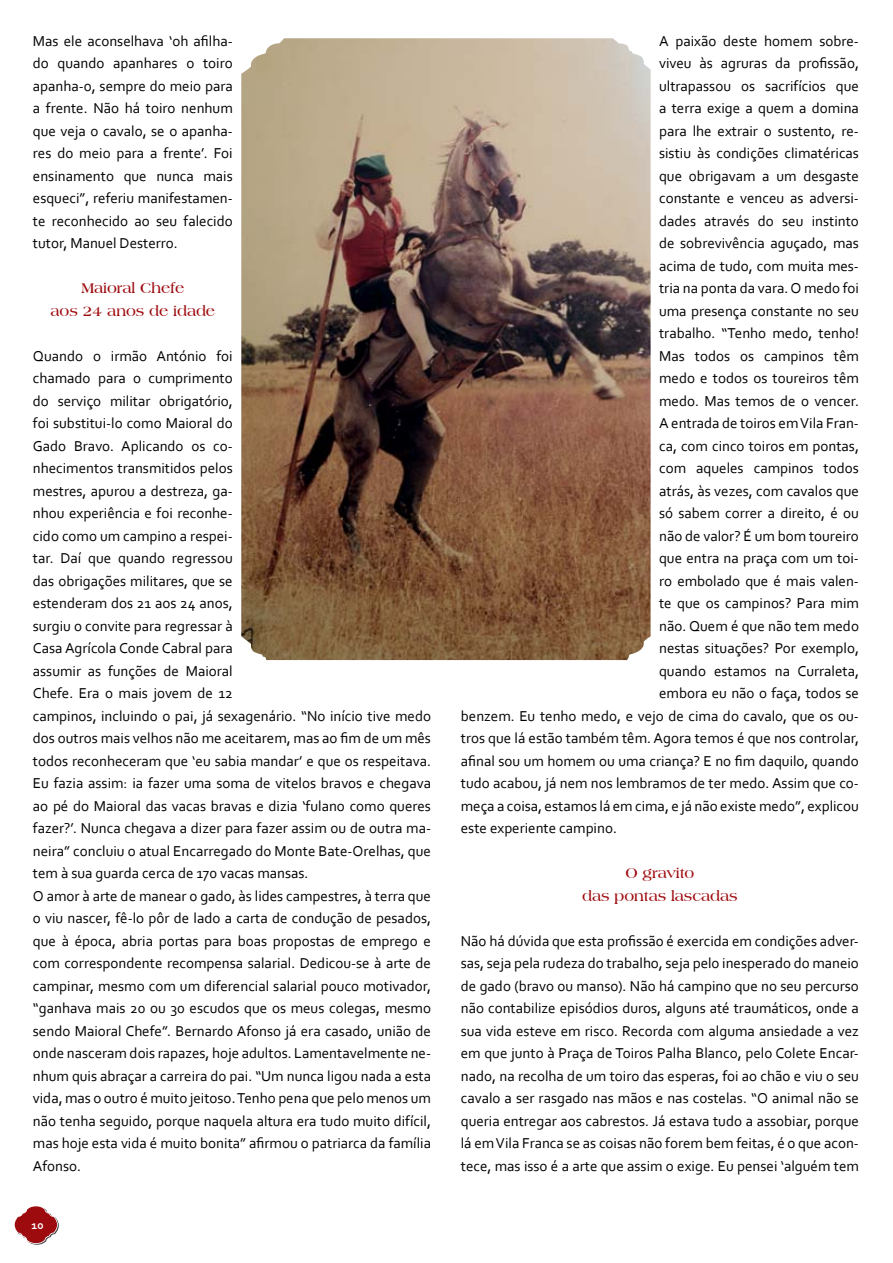
<style>
.page{position:relative;width:893px;height:1263px;background:#fff}
.page>*{position:absolute;margin:0;border:0;box-sizing:border-box;transform-origin:0 0}
.t1{font:15px/22.5px "Corbel";color:#000;text-align:justify}
.t2{font:700 15px/22.5px "Americana BT";color:#9e0b0f;text-align:center}
.t3{font:700 12px "Corbel";color:#fff}
</style>
<div class="page">
<svg style="left:14px;top:1206px;width:45px;height:39px"></svg>
<img style="left:241px;top:38px;width:410px;height:622px">
<p class="t1" style="left:33px;top:29px;width:201px">Mas ele aconselhava ‘oh afilha&shy;do quando apanhares o toiro apanha-o, sempre do meio para a frente. Não há toiro nenhum que veja o cavalo, se o apanha&shy;res do meio para a frente’. Foi ensinamento que nunca mais esqueci”, referiu manifestamen&shy;te reconhecido ao seu falecido tutor, Manuel Desterro.</p>
<p class="t2" style="left:51px;top:277px;width:166px">Maioral Chefe<br>aos 24 anos de idade</p>
<p class="t1" style="left:33px;top:344px;width:400px;text-align:left">Quando o irmão António foi<br>chamado para o cumprimento<br>do serviço militar obrigatório,<br>foi substitui-lo como Maioral do<br>Gado Bravo. Aplicando os co-<br>nhecimentos transmitidos pelos<br>mestres, apurou a destreza, ga-<br>nhou experiência e foi reconhe-<br>cido como um campino a respei-<br>tar. Daí que quando regressou<br>das obrigações militares, que se<br>estenderam dos 21 aos 24 anos,<br>surgiu o convite para regressar à<br>Casa Agrícola Conde Cabral para<br>assumir as funções de Maioral<br>Chefe. Era o mais jovem de 12<br>campinos, incluindo o pai, já sexagenário. “No início tive medo dos outros mais velhos não me aceitarem, mas ao fim de um mês todos reconheceram que ‘eu sabia mandar’ e que os respeitava.<br>Eu fazia assim: ia fazer uma soma de vitelos bravos e chegava ao pé do Maioral das vacas bravas e dizia ‘fulano como queres fazer?’. Nunca chegava a dizer para fazer assim ou de outra ma&shy;neira” concluiu o atual Encarregado do Monte Bate-Orelhas, que tem à sua guarda cerca de 170 vacas mansas.<br>O amor à arte de manear o gado, às lides campestres, à terra que o viu nascer, fê-lo pôr de lado a carta de condução de pesados, que à época, abria portas para boas propostas de emprego e com correspondente recompensa salarial. Dedicou-se à arte de campinar, mesmo com um diferencial salarial pouco motivador, “ganhava mais 20 ou 30 escudos que os meus colegas, mesmo sendo Maioral Chefe”. Bernardo Afonso já era casado, união de onde nasceram dois rapazes, hoje adultos. Lamentavelmente ne&shy;nhum quis abraçar a carreira do pai. “Um nunca ligou nada a esta vida, mas o outro é muito jeitoso. Tenho pena que pelo menos um não tenha seguido, porque naquela altura era tudo muito difícil, mas hoje esta vida é muito bonita” afirmou o patriarca da família Afonso.</p>
<p class="t3" style="left:32px;top:1217px;width:14px">10</p>
<p class="t1" style="left:659px;top:29px;width:201px">A paixão deste homem sobre-</p>
<p class="t1" style="left:659px;top:52px;width:201px">viveu às agruras da profissão,</p>
<p class="t1" style="left:659px;top:74px;width:201px">ultrapassou os sacrifícios que</p>
<p class="t1" style="left:659px;top:97px;width:201px">a terra exige a quem a domina</p>
<p class="t1" style="left:659px;top:119px;width:201px">para lhe extrair o sustento, re-</p>
<p class="t1" style="left:659px;top:142px;width:201px">sistiu às condições climatéricas</p>
<p class="t1" style="left:659px;top:164px;width:201px">que obrigavam a um desgaste</p>
<p class="t1" style="left:659px;top:187px;width:201px">constante e venceu as adversi-</p>
<p class="t1" style="left:659px;top:209px;width:201px">dades através do seu instinto</p>
<p class="t1" style="left:659px;top:232px;width:201px">de sobrevivência aguçado, mas</p>
<p class="t1" style="left:659px;top:254px;width:201px">acima de tudo, com muita mes-</p>
<p class="t1" style="left:659px;top:277px;width:201px">tria na ponta da vara. O medo foi</p>
<p class="t1" style="left:659px;top:299px;width:201px">uma presença constante no seu</p>
<p class="t1" style="left:659px;top:322px;width:201px">trabalho. “Tenho medo, tenho!</p>
<p class="t1" style="left:659px;top:344px;width:201px">Mas todos os campinos têm</p>
<p class="t1" style="left:659px;top:367px;width:201px">medo e todos os toureiros têm</p>
<p class="t1" style="left:659px;top:389px;width:201px">medo. Mas temos de o vencer.</p>
<p class="t1" style="left:659px;top:412px;width:201px">A entrada de toiros em Vila Fran-</p>
<p class="t1" style="left:659px;top:434px;width:201px">ca, com cinco toiros em pontas,</p>
<p class="t1" style="left:659px;top:457px;width:201px">com aqueles campinos todos</p>
<p class="t1" style="left:659px;top:479px;width:201px">atrás, às vezes, com cavalos que</p>
<p class="t1" style="left:659px;top:502px;width:201px">só sabem correr a direito, é ou</p>
<p class="t1" style="left:659px;top:524px;width:201px">não de valor? É um bom toureiro</p>
<p class="t1" style="left:659px;top:547px;width:201px">que entra na praça com um toi-</p>
<p class="t1" style="left:659px;top:569px;width:201px">ro embolado que é mais valen-</p>
<p class="t1" style="left:659px;top:592px;width:201px">te que os campinos? Para mim</p>
<p class="t1" style="left:659px;top:614px;width:201px">não. Quem é que não tem medo</p>
<p class="t1" style="left:659px;top:637px;width:201px">nestas situações? Por exemplo,</p>
<p class="t1" style="left:659px;top:659px;width:201px">quando estamos na Curraleta,</p>
<p class="t1" style="left:659px;top:682px;width:201px">embora eu não o faça, todos se</p>
<p class="t1" style="left:461px;top:704px;width:400px">benzem. Eu tenho medo, e vejo de cima do cavalo, que os ou-</p>
<p class="t1" style="left:461px;top:727px;width:400px">tros que lá estão também têm. Agora temos é que nos controlar,</p>
<p class="t1" style="left:461px;top:749px;width:400px">afinal sou um homem ou uma criança? E no fim daquilo, quando</p>
<p class="t1" style="left:461px;top:772px;width:400px">tudo acabou, já nem nos lembramos de ter medo. Assim que co-</p>
<p class="t1" style="left:461px;top:794px;width:400px">meça a coisa, estamos lá em cima, e já não existe medo”, explicou</p>
<p class="t1" style="left:461px;top:817px;width:158px">este experiente campino.</p>
<p class="t2" style="left:582px;top:862px;width:157px">O gravito<br>das pontas lascadas</p>
<p class="t1" style="left:461px;top:929px;width:400px">Não há dúvida que esta profissão é exercida em condições adver&shy;sas, seja pela rudeza do trabalho, seja pelo inesperado do maneio de gado (bravo ou manso). Não há campino que no seu percurso não contabilize episódios duros, alguns até traumáticos, onde a sua vida esteve em risco. Recorda com alguma ansiedade a vez em que junto à Praça de Toiros Palha Blanco, pelo Colete Encar&shy;nado, na recolha de um toiro das esperas, foi ao chão e viu o seu cavalo a ser rasgado nas mãos e nas costelas. “O animal não se queria entregar aos cabrestos. Já estava tudo a assobiar, porque lá em Vila Franca se as coisas não forem bem feitas, é o que acon&shy;tece, mas isso é a arte que assim o exige. Eu pensei ‘alguém tem</p>
</div>
